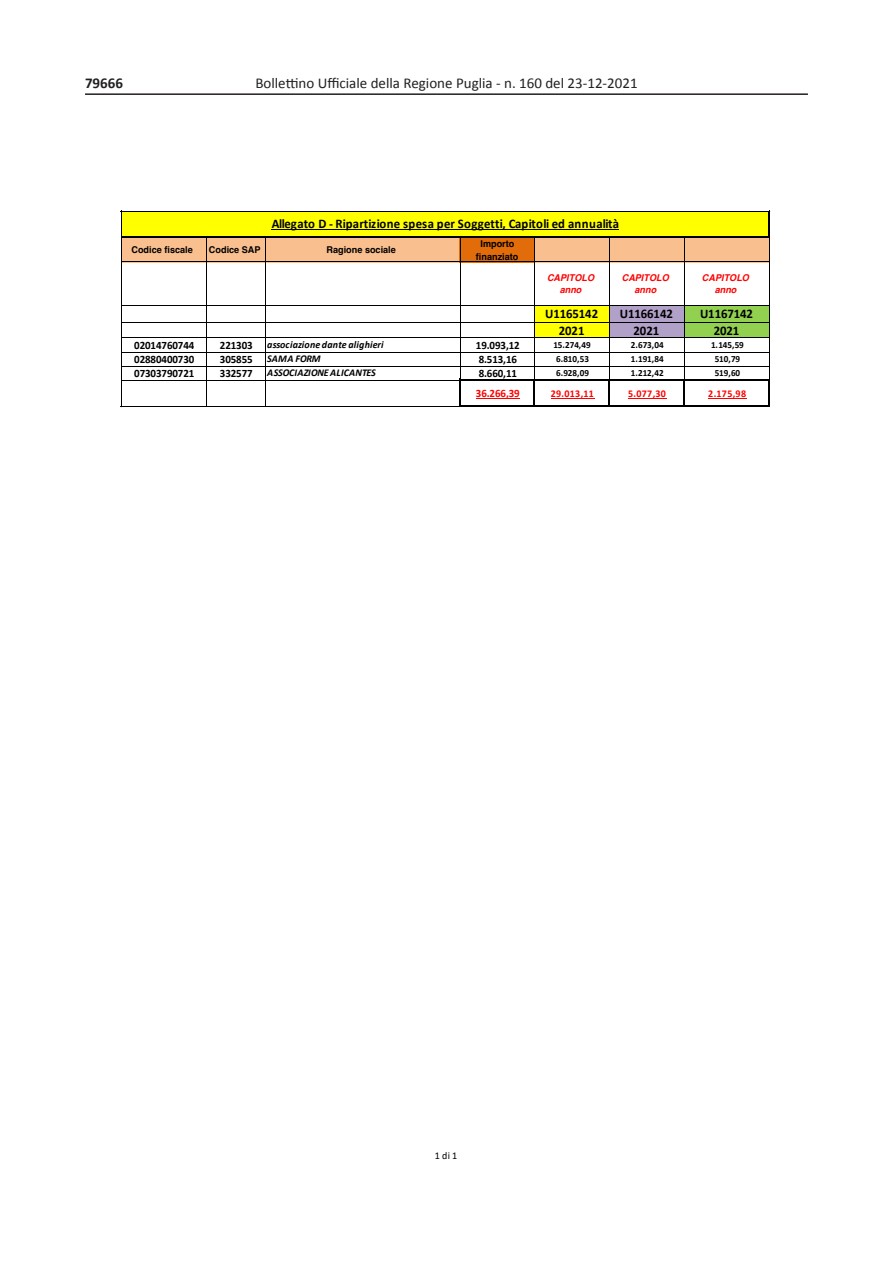
<style>
.page{position:relative;width:893px;height:1263px;background:#fff}
.page>*{position:absolute;margin:0;border:0;box-sizing:border-box;transform-origin:0 0}
.t1{font:15px "Calibri";color:#231f20}
.t2{font:700 15px "Calibri";color:#231f20}
.t3{font:700 13.2px "Calibri";letter-spacing:-.005em;color:#000}
.t4{font:700 11.25px "Calibri";letter-spacing:-.005em;color:#000}
.t5{font:700 11.25px "Calibri";letter-spacing:-.005em;color:#f00}
.t6{font:italic 700 10.35px "Calibri";letter-spacing:.015em;color:#000}
.t7{font:700 10.35px "Calibri";letter-spacing:.04em;color:#f00}
.t8{font:italic 700 10.35px "Calibri";letter-spacing:-.005em;color:#000}
.t9{font:10.35px "Calibri";color:#000}
.t10{font:700 9.45px "Calibri";letter-spacing:-.005em;color:#000}
.t11{font:700 9.45px/12.1px "Helvetica";color:#000;text-align:center}
.t12{font:italic 700 9.45px/12.1px "Helvetica";color:#f00;text-align:center}
</style>
<div class="page">
<hr style="left:85px;top:93px;width:723px;height:2px;background:#231f20">
<div style="left:121px;top:212px;width:648px;height:26px;background:#ff0"></div>
<div style="left:121px;top:237px;width:339px;height:25px;background:#fabf8f"></div>
<div style="left:460px;top:237px;width:75px;height:25px;background:#e26b0a"></div>
<div style="left:534px;top:237px;width:235px;height:25px;background:#fabf8f"></div>
<div style="left:534px;top:305px;width:76px;height:17px;background:#ff0"></div>
<div style="left:609px;top:305px;width:76px;height:17px;background:#b1a0c7"></div>
<div style="left:684px;top:305px;width:85px;height:17px;background:#92d050"></div>
<div style="left:534px;top:321px;width:76px;height:17px;background:#ff0"></div>
<div style="left:609px;top:321px;width:76px;height:17px;background:#b1a0c7"></div>
<div style="left:684px;top:321px;width:85px;height:17px;background:#92d050"></div>
<hr style="left:476px;top:398px;width:44px;height:1px;background:#f00">
<hr style="left:551px;top:398px;width:43px;height:1px;background:#f00">
<hr style="left:628px;top:398px;width:38px;height:1px;background:#f00">
<hr style="left:708px;top:398px;width:39px;height:1px;background:#f00">
<hr style="left:272px;top:229px;width:347px;height:1px;background:#000">
<hr style="left:768px;top:212px;width:2px;height:26px;background:#000">
<hr style="left:206px;top:238px;width:1px;height:143px;background:#000">
<hr style="left:265px;top:238px;width:1px;height:143px;background:#000">
<hr style="left:121px;top:380px;width:338px;height:1px;background:#000">
<hr style="left:460px;top:238px;width:1px;height:141px;background:#000">
<hr style="left:534px;top:238px;width:1px;height:141px;background:#000">
<hr style="left:609px;top:238px;width:1px;height:141px;background:#000">
<hr style="left:684px;top:238px;width:1px;height:141px;background:#000">
<svg style="left:206px;top:381px;width:1px;height:25px"></svg>
<svg style="left:265px;top:381px;width:1px;height:25px"></svg>
<svg style="left:459px;top:379px;width:1px;height:27px"></svg>
<hr style="left:533px;top:381px;width:2px;height:26px;background:#000">
<hr style="left:608px;top:381px;width:2px;height:26px;background:#000">
<hr style="left:683px;top:381px;width:2px;height:26px;background:#000">
<hr style="left:768px;top:381px;width:2px;height:26px;background:#000">
<hr style="left:121px;top:236px;width:649px;height:2px;background:#000">
<hr style="left:121px;top:261px;width:649px;height:1px;background:#000">
<hr style="left:121px;top:305px;width:649px;height:1px;background:#000">
<hr style="left:121px;top:321px;width:649px;height:1px;background:#000">
<hr style="left:121px;top:337px;width:649px;height:1px;background:#000">
<hr style="left:121px;top:352px;width:649px;height:1px;background:#000">
<hr style="left:121px;top:366px;width:649px;height:1px;background:#000">
<hr style="left:460px;top:379px;width:310px;height:2px;background:#000">
<hr style="left:460px;top:405px;width:310px;height:2px;background:#000">
<hr style="left:121px;top:211px;width:649px;height:1px;background:#000">
<hr style="left:121px;top:211px;width:1px;height:196px;background:#000">
<hr style="left:121px;top:406px;width:649px;height:1px;background:#000">
<hr style="left:769px;top:211px;width:1px;height:196px;background:#000">
<p class="t2" style="left:85px;top:72px;width:40px">79666</p>
<p class="t1" style="left:255px;top:74px;width:384px">Bollettino Ufficiale della Regione Puglia - n. 160 del 23-12-2021</p>
<p class="t3" style="left:272px;top:214px;width:349px">Allegato D - Ripartizione spesa per Soggetti, Capitoli ed annualità</p>
<p class="t11" style="left:132px;top:245px;width:63px">Codice fiscale</p>
<p class="t11" style="left:209px;top:245px;width:53px">Codice SAP</p>
<p class="t11" style="left:326px;top:245px;width:71px">Ragione sociale</p>
<p class="t11" style="left:476px;top:239px;width:44px">Importo finanziato</p>
<p class="t12" style="left:547px;top:273px;width:49px">CAPITOLO anno</p>
<p class="t12" style="left:622px;top:273px;width:49px">CAPITOLO anno</p>
<p class="t12" style="left:702px;top:273px;width:49px">CAPITOLO anno</p>
<p class="t3" style="left:545px;top:304px;width:54px">U1165142</p>
<p class="t3" style="left:620px;top:304px;width:54px">U1166142</p>
<p class="t3" style="left:700px;top:304px;width:54px">U1167142</p>
<p class="t3" style="left:559px;top:321px;width:27px">2021</p>
<p class="t3" style="left:634px;top:321px;width:27px">2021</p>
<p class="t3" style="left:714px;top:321px;width:27px">2021</p>
<p class="t4" style="left:134px;top:337px;width:62px">02014760744</p>
<p class="t4" style="left:220px;top:337px;width:34px">221303</p>
<p class="t6" style="left:267px;top:337px;width:118px">associazione dante alighieri</p>
<p class="t4" style="left:476px;top:337px;width:45px">19.093,12</p>
<p class="t10" style="left:553px;top:338px;width:39px">15.274,49</p>
<p class="t10" style="left:631px;top:338px;width:34px">2.673,04</p>
<p class="t10" style="left:711px;top:338px;width:34px">1.145,59</p>
<p class="t4" style="left:134px;top:351px;width:62px">02880400730</p>
<p class="t4" style="left:220px;top:351px;width:34px">305855</p>
<p class="t8" style="left:267px;top:351px;width:55px">SAMA FORM</p>
<p class="t4" style="left:479px;top:351px;width:40px">8.513,16</p>
<p class="t10" style="left:556px;top:352px;width:34px">6.810,53</p>
<p class="t10" style="left:631px;top:352px;width:34px">1.191,84</p>
<p class="t10" style="left:715px;top:352px;width:27px">510,79</p>
<p class="t4" style="left:134px;top:365px;width:62px">07303790721</p>
<p class="t4" style="left:220px;top:365px;width:34px">332577</p>
<p class="t6" style="left:267px;top:365px;width:110px">ASSOCIAZIONE ALICANTES</p>
<p class="t4" style="left:479px;top:365px;width:40px">8.660,11</p>
<p class="t10" style="left:556px;top:366px;width:34px">6.928,09</p>
<p class="t10" style="left:631px;top:366px;width:34px">1.212,42</p>
<p class="t10" style="left:715px;top:366px;width:27px">519,60</p>
<p class="t5" style="left:476px;top:385px;width:45px">36.266,39</p>
<p class="t7" style="left:551px;top:386px;width:45px">29.013,11</p>
<p class="t7" style="left:628px;top:386px;width:39px">5.077,30</p>
<p class="t7" style="left:708px;top:386px;width:39px">2.175,98</p>
<p class="t9" style="left:435px;top:1148px;width:24px">1 di 1</p>
</div>
